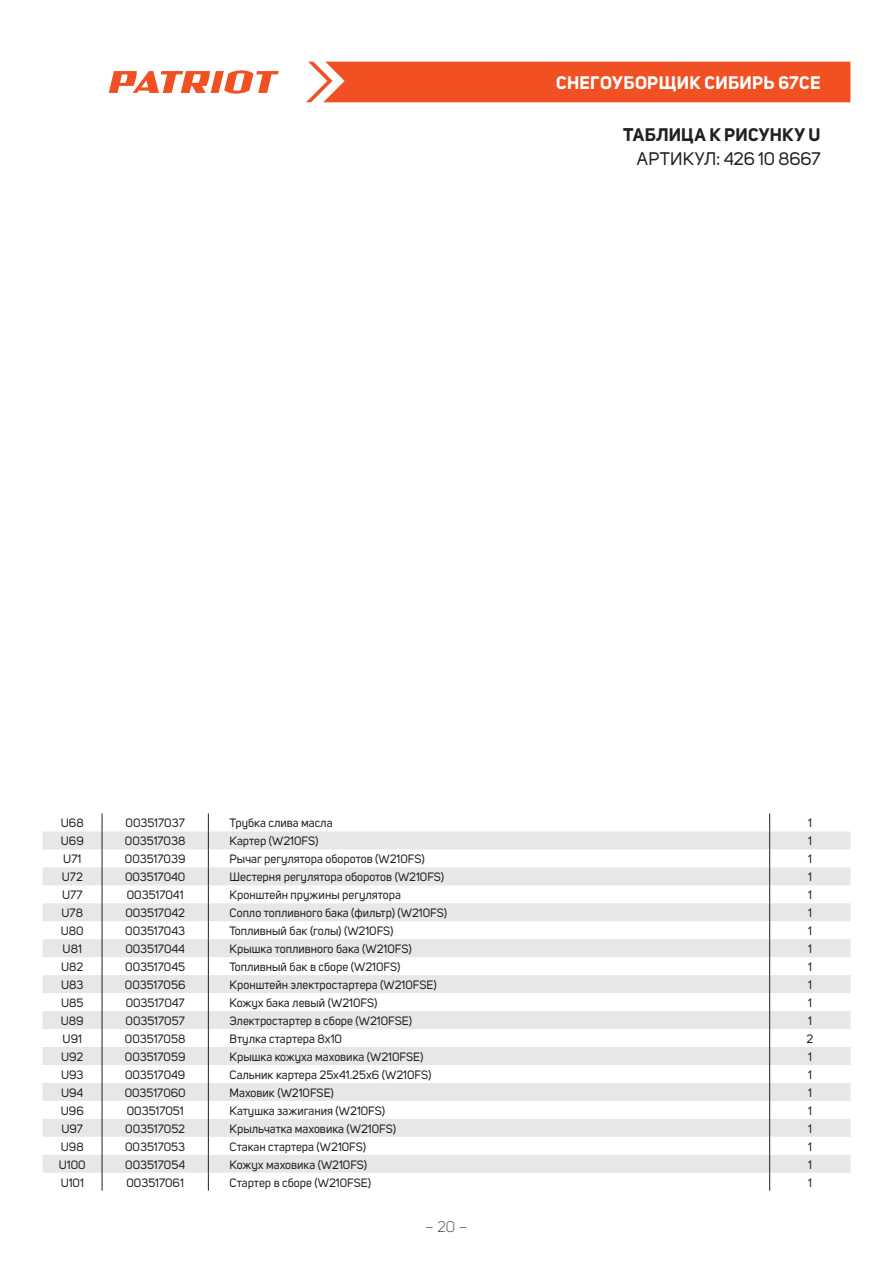
<style>
.page{position:relative;width:893px;height:1263px;background:#fff}
.page>*{position:absolute;margin:0;border:0;box-sizing:border-box;transform-origin:0 0}
.t1{font:700 18px "Uni Sans";letter-spacing:.02em;color:#fff}
.t2{font:18px "Uni Sans";letter-spacing:-.005em;color:#231f20}
.t3{font:700 18px "Uni Sans";letter-spacing:.02em;color:#231f20}
.t4{font:300 15px "Uni Sans";color:#231f20}
.t5{font:12px "Uni Sans";color:#231f20}
</style>
<div class="page">
<div style="left:306px;top:62px;width:544px;height:40px;background:#f15122"></div>
<svg style="left:109px;top:70px;width:170px;height:24px"></svg>
<svg style="left:43px;top:831px;width:807px;height:342px;fill:#e6e7e9"></svg>
<svg style="left:102px;top:813px;width:1px;height:378px"></svg>
<svg style="left:208px;top:813px;width:1px;height:378px"></svg>
<svg style="left:769px;top:813px;width:1px;height:378px"></svg>
<h1 class="t1" style="left:556px;top:72px;width:266px">СНЕГОУБОРЩИК СИБИРЬ 67CE</h1>
<h1 class="t3" style="left:623px;top:123px;width:199px">ТАБЛИЦА К РИСУНКУ U</h1>
<h1 class="t2" style="left:637px;top:148px;width:185px">АРТИКУЛ: 426 10 8667</h1>
<p class="t5" style="left:61px;top:816px;width:24px">U68</p>
<p class="t5" style="left:126px;top:816px;width:61px">003517037</p>
<p class="t5" style="left:230px;top:816px;width:104px">Трубка слива масла</p>
<p class="t5" style="left:808px;top:816px;width:5px">1</p>
<p class="t5" style="left:61px;top:834px;width:24px">U69</p>
<p class="t5" style="left:125px;top:834px;width:62px">003517038</p>
<p class="t5" style="left:230px;top:834px;width:90px">Картер (W210FS)</p>
<p class="t5" style="left:808px;top:834px;width:5px">1</p>
<p class="t5" style="left:63px;top:852px;width:20px">U71</p>
<p class="t5" style="left:125px;top:852px;width:62px">003517039</p>
<p class="t5" style="left:230px;top:852px;width:197px">Рычаг регулятора оборотов (W210FS)</p>
<p class="t5" style="left:808px;top:852px;width:5px">1</p>
<p class="t5" style="left:62px;top:870px;width:23px">U72</p>
<p class="t5" style="left:125px;top:870px;width:62px">003517040</p>
<p class="t5" style="left:230px;top:870px;width:216px">Шестерня регулятора оборотов (W210FS)</p>
<p class="t5" style="left:808px;top:870px;width:5px">1</p>
<p class="t5" style="left:62px;top:888px;width:22px">U77</p>
<p class="t5" style="left:127px;top:888px;width:58px">003517041</p>
<p class="t5" style="left:230px;top:888px;width:173px">Кронштейн пружины регулятора</p>
<p class="t5" style="left:808px;top:888px;width:5px">1</p>
<p class="t5" style="left:61px;top:906px;width:23px">U78</p>
<p class="t5" style="left:125px;top:906px;width:61px">003517042</p>
<p class="t5" style="left:230px;top:906px;width:219px">Сопло топливного бака (фильтр) (W210FS)</p>
<p class="t5" style="left:808px;top:906px;width:5px">1</p>
<p class="t5" style="left:61px;top:924px;width:24px">U80</p>
<p class="t5" style="left:125px;top:924px;width:61px">003517043</p>
<p class="t5" style="left:230px;top:924px;width:165px">Топливный бак (голы) (W210FS)</p>
<p class="t5" style="left:808px;top:924px;width:5px">1</p>
<p class="t5" style="left:63px;top:942px;width:21px">U81</p>
<p class="t5" style="left:125px;top:942px;width:61px">003517044</p>
<p class="t5" style="left:230px;top:942px;width:184px">Крышка топливного бака (W210FS)</p>
<p class="t5" style="left:808px;top:942px;width:5px">1</p>
<p class="t5" style="left:61px;top:960px;width:24px">U82</p>
<p class="t5" style="left:125px;top:960px;width:61px">003517045</p>
<p class="t5" style="left:230px;top:960px;width:172px">Топливный бак в сборе (W210FS)</p>
<p class="t5" style="left:808px;top:960px;width:5px">1</p>
<p class="t5" style="left:61px;top:978px;width:24px">U83</p>
<p class="t5" style="left:125px;top:978px;width:62px">003517056</p>
<p class="t5" style="left:230px;top:978px;width:209px">Кронштейн электростартера (W210FSE)</p>
<p class="t5" style="left:808px;top:978px;width:5px">1</p>
<p class="t5" style="left:61px;top:996px;width:24px">U85</p>
<p class="t5" style="left:126px;top:996px;width:61px">003517047</p>
<p class="t5" style="left:230px;top:996px;width:149px">Кожух бака левый (W210FS)</p>
<p class="t5" style="left:808px;top:996px;width:5px">1</p>
<p class="t5" style="left:61px;top:1014px;width:24px">U89</p>
<p class="t5" style="left:126px;top:1014px;width:61px">003517057</p>
<p class="t5" style="left:230px;top:1014px;width:184px">Электростартер в сборе (W210FSE)</p>
<p class="t5" style="left:808px;top:1014px;width:5px">1</p>
<p class="t5" style="left:63px;top:1032px;width:21px">U91</p>
<p class="t5" style="left:125px;top:1032px;width:62px">003517058</p>
<p class="t5" style="left:230px;top:1032px;width:114px">Втулка стартера 8х10</p>
<p class="t5" style="left:807px;top:1032px;width:8px">2</p>
<p class="t5" style="left:61px;top:1050px;width:24px">U92</p>
<p class="t5" style="left:125px;top:1050px;width:62px">003517059</p>
<p class="t5" style="left:230px;top:1050px;width:195px">Крышка кожуха маховика (W210FSE)</p>
<p class="t5" style="left:808px;top:1050px;width:5px">1</p>
<p class="t5" style="left:61px;top:1067px;width:24px">U93</p>
<p class="t5" style="left:125px;top:1067px;width:62px">003517049</p>
<p class="t5" style="left:230px;top:1067px;width:203px">Сальник картера 25х41.25х6 (W210FS)</p>
<p class="t5" style="left:808px;top:1067px;width:5px">1</p>
<p class="t5" style="left:61px;top:1085px;width:24px">U94</p>
<p class="t5" style="left:125px;top:1085px;width:62px">003517060</p>
<p class="t5" style="left:230px;top:1085px;width:106px">Маховик (W210FSE)</p>
<p class="t5" style="left:808px;top:1085px;width:5px">1</p>
<p class="t5" style="left:61px;top:1103px;width:24px">U96</p>
<p class="t5" style="left:127px;top:1103px;width:58px">003517051</p>
<p class="t5" style="left:230px;top:1103px;width:157px">Катушка зажигания (W210FS)</p>
<p class="t5" style="left:808px;top:1103px;width:5px">1</p>
<p class="t5" style="left:61px;top:1121px;width:23px">U97</p>
<p class="t5" style="left:125px;top:1121px;width:61px">003517052</p>
<p class="t5" style="left:230px;top:1121px;width:168px">Крыльчатка маховика (W210FS)</p>
<p class="t5" style="left:808px;top:1121px;width:5px">1</p>
<p class="t5" style="left:61px;top:1139px;width:24px">U98</p>
<p class="t5" style="left:125px;top:1139px;width:62px">003517053</p>
<p class="t5" style="left:230px;top:1139px;width:138px">Стакан стартера (W210FS)</p>
<p class="t5" style="left:808px;top:1139px;width:5px">1</p>
<p class="t5" style="left:59px;top:1157px;width:28px">U100</p>
<p class="t5" style="left:125px;top:1157px;width:61px">003517054</p>
<p class="t5" style="left:230px;top:1157px;width:139px">Кожух маховика (W210FS)</p>
<p class="t5" style="left:808px;top:1157px;width:5px">1</p>
<p class="t5" style="left:61px;top:1175px;width:25px">U101</p>
<p class="t5" style="left:127px;top:1175px;width:59px">003517061</p>
<p class="t5" style="left:230px;top:1175px;width:143px">Стартер в сборе (W210FSE)</p>
<p class="t5" style="left:808px;top:1175px;width:5px">1</p>
<p class="t4" style="left:425px;top:1218px;width:44px">– 20 –</p>
</div>
